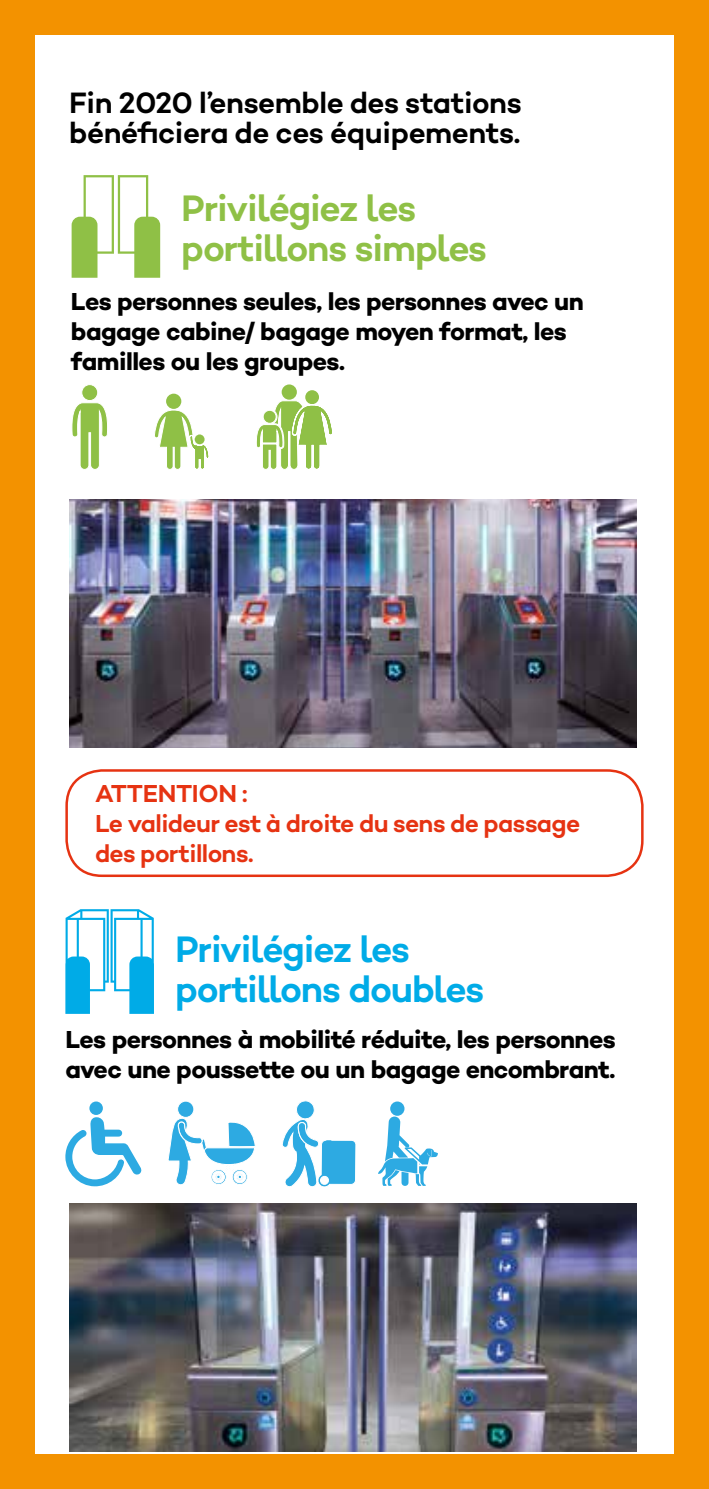
<style>
.page{position:relative;width:709px;height:1489px;background:#fff}
.page>*{position:absolute;margin:0;border:0;box-sizing:border-box;transform-origin:0 0}
.t1{font:600 37.5px/40px "Campton";letter-spacing:-.035em;color:#8fc046}
.t2{font:600 37.5px/40px "Campton";letter-spacing:-.035em;color:#00abe7}
.t3{font:600 30px/30px "Campton";letter-spacing:-.015em;color:#000}
.t4{font:700 25px/30px "Campton";letter-spacing:-.025em;color:#000}
.t5{font:600 25px/30px "Campton";letter-spacing:-.02em;color:#e63312}
</style>
<div class="page">
<div style="left:0;top:0;width:709px;height:1488px;background:#f39200"></div>
<div style="left:35px;top:35px;width:638px;height:1418px;background:#fff"></div>
<div style="left:65px;top:769px;width:578px;height:108px;border:2px solid #e63312;border-radius:35px"></div>
<img style="left:69px;top:1203px;width:567px;height:248px">
<img style="left:69px;top:499px;width:567px;height:248px">
<svg style="left:72px;top:402px;width:36px;height:68px"></svg>
<div style="left:82px;top:384px;width:16px;height:16px;background:#8fc046;border-radius:50%"></div>
<div style="left:81px;top:384px;width:17px;height:17px;border:1px solid #fff;border-radius:50%"></div>
<div style="left:166px;top:393px;width:15px;height:16px;background:#8fc046;border-radius:50%"></div>
<svg style="left:154px;top:410px;width:55px;height:60px"></svg>
<div style="left:305px;top:390px;width:14px;height:14px;background:#8fc046;border-radius:50%"></div>
<div style="left:282px;top:384px;width:15px;height:15px;background:#8fc046;border-radius:50%"></div>
<svg style="left:256px;top:400px;width:76px;height:70px"></svg>
<svg style="left:72px;top:175px;width:88px;height:103px"></svg>
<div style="left:390px;top:1101px;width:14px;height:14px;background:#2daae2;border-radius:50%"></div>
<svg style="left:378px;top:1116px;width:60px;height:69px"></svg>
<div style="left:178px;top:1101px;width:16px;height:16px;background:#2daae2;border-radius:50%"></div>
<div style="left:177px;top:1100px;width:17px;height:17px;border:1px solid #fff;border-radius:50%"></div>
<svg style="left:168px;top:1116px;width:88px;height:69px"></svg>
<svg style="left:65px;top:909px;width:89px;height:104px"></svg>
<div style="left:89px;top:1101px;width:14px;height:13px;background:#2daae2;border-radius:50%"></div>
<svg style="left:65px;top:1117px;width:77px;height:69px"></svg>
<svg style="left:281px;top:1100px;width:75px;height:193px"></svg>
<p class="t3" style="left:69px;top:87px;width:454px">Fin 2020 l’ensemble des stations bénéficiera de ces équipements.</p>
<h1 class="t1" style="left:181px;top:187px;width:307px">Privilégiez les portillons simples</h1>
<p class="t4" style="left:71px;top:286px;width:514px">Les personnes seules, les personnes avec un bagage cabine/ bagage moyen format, les familles ou les groupes.</p>
<p class="t5" style="left:95px;top:777px;width:487px">ATTENTION :<br>Le valideur est à droite du sens de passage des portillons.</p>
<h1 class="t2" style="left:175px;top:927px;width:311px">Privilégiez les portillons doubles</h1>
<p class="t4" style="left:65px;top:1024px;width:552px">Les personnes à mobilité réduite, les personnes avec une poussette ou un bagage encombrant.</p>
</div>
